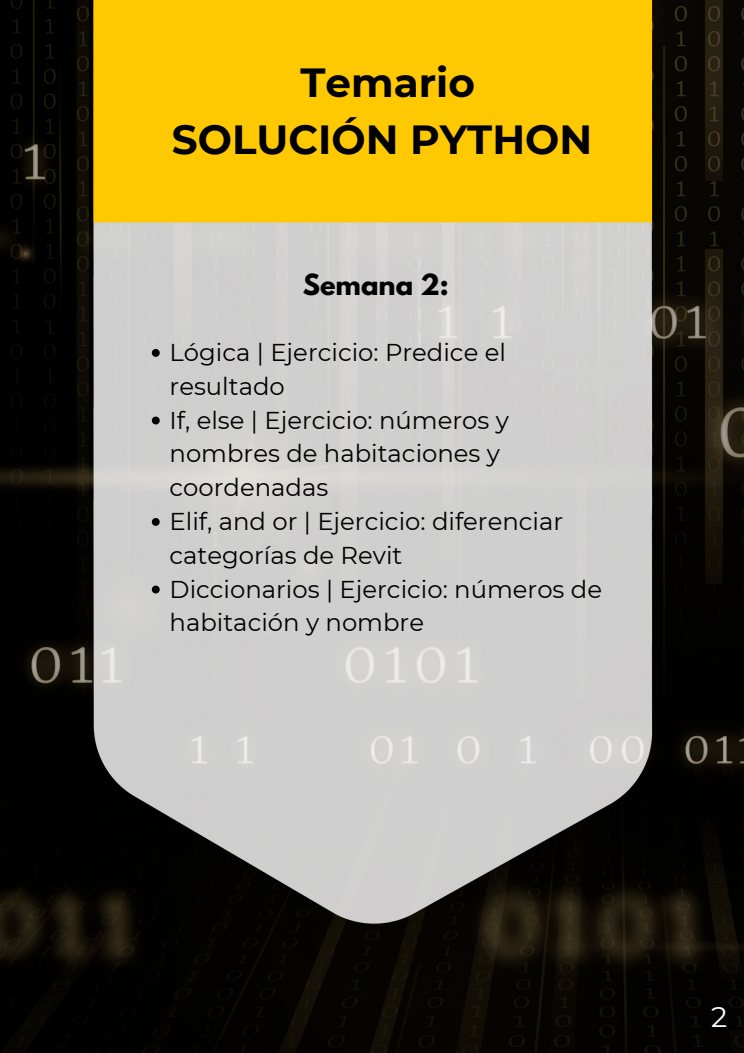
<style>
.page{position:relative;width:744px;height:1053px;background:#fff}
.page>*{position:absolute;margin:0;border:0;box-sizing:border-box;transform-origin:0 0}
.t1{font:700 40.6px "Montserrat";color:#000}
.t2{font:28.44px "Montserrat";color:#fff}
.t3{font:700 25.8px "League Spartan";color:#000}
.t4{font:24.32px/33.8px "Montserrat";color:#000}
</style>
<div class="page">
<img style="left:0;top:0;width:744px;height:1052px">
<svg style="left:152px;top:349px;width:8px;height:8px"></svg>
<svg style="left:152px;top:416px;width:8px;height:8px"></svg>
<svg style="left:152px;top:518px;width:8px;height:8px"></svg>
<svg style="left:152px;top:585px;width:8px;height:8px"></svg>
<p class="t1" style="left:300px;top:58px;width:176px">Temario</p>
<p class="t1" style="left:172px;top:114px;width:422px">SOLUCIÓN PYTHON</p>
<p class="t3" style="left:303px;top:272px;width:148px">Semana 2:</p>
<p class="t4" style="left:170px;top:335px;width:338px">Lógica | Ejercicio: Predice el resultado</p>
<p class="t4" style="left:170px;top:403px;width:341px">If, else | Ejercicio: números y nombres de habitaciones y coordenadas</p>
<p class="t4" style="left:170px;top:504px;width:395px">Elif, and or | Ejercicio: diferenciar categorías de Revit</p>
<p class="t4" style="left:170px;top:572px;width:434px">Diccionarios | Ejercicio: números de habitación y nombre</p>
<p class="t2" style="left:711px;top:999px;width:18px">2</p>
</div>
